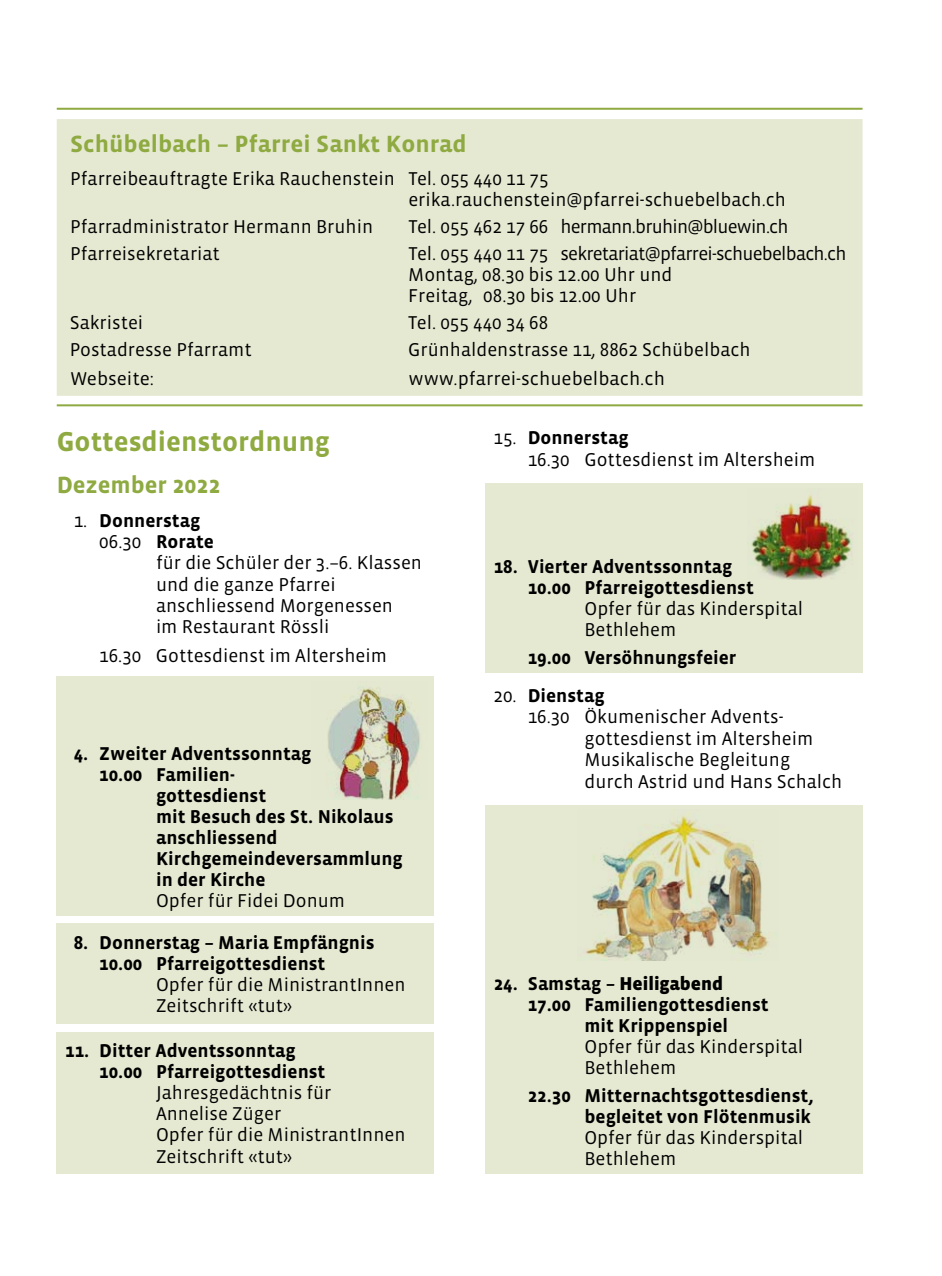
<style>
.page{position:relative;width:942px;height:1276px;background:#fff}
.page>*{position:absolute;margin:0;border:0;box-sizing:border-box;transform-origin:0 0}
.t1{font:700 28px "Vista Sans";color:#8eaa41}
.t2{font:700 24px "Vista Sans";color:#8eaa41}
.t3{font:19px/21px "Vista Sans";color:#000}
.t4{font:700 19px/21px "Vista Sans";color:#000}
.t5{font:19px "Vista Sans";letter-spacing:-.04em;color:#000}
.s1{font-weight:400}
.s2{font-weight:700}
.s3{font-weight:900}
</style>
<div class="page">
<hr style="left:57px;top:108px;width:805px;height:2px;background:#8eaa41">
<div style="left:58px;top:120px;width:803px;height:275px;background:#e5e9d2"></div>
<div style="left:57px;top:119px;width:805px;height:277px;border:2px solid #e5e9d2"></div>
<hr style="left:57px;top:404px;width:805px;height:2px;background:#8eaa41">
<div style="left:57px;top:676px;width:377px;height:239px;background:#e5e9d2"></div>
<div style="left:485px;top:483px;width:377px;height:189px;background:#e5e9d2"></div>
<div style="left:485px;top:805px;width:377px;height:369px;background:#e5e9d2"></div>
<div style="left:57px;top:1031px;width:377px;height:142px;background:#e5e9d2"></div>
<div style="left:57px;top:923px;width:377px;height:100px;background:#e5e9d2"></div>
<img style="left:328px;top:687px;width:92px;height:112px">
<img style="left:750px;top:494px;width:103px;height:85px">
<img style="left:585px;top:812px;width:184px;height:148px">
<p class="t2" style="left:70px;top:132px;width:398px">Schübelbach – Pfarrei Sankt Konrad</p>
<p class="t3" style="left:408px;top:168px;width:379px;text-indent:-338px">Pfarreibeauftragte Erika Rauchenstein Tel. 055 440 11 75 erika.rauchenstein@pfarrei-schuebelbach.ch</p>
<p class="t3" style="left:70px;top:216px;width:304px">Pfarradministrator Hermann Bruhin</p>
<p class="t5" style="left:408px;top:216px;width:381px">Tel. 055 462 17 66 hermann.bruhin@bluewin.ch</p>
<p class="t3" style="left:70px;top:243px;width:151px">Pfarreisekretariat</p>
<p class="t3" style="left:408px;top:243px;width:439px">Tel. 055 440 11 75 sekretariat@pfarrei-schuebelbach.ch<br>Montag, 08.30 bis 12.00 Uhr und<br>Freitag, 08.30 bis 12.00 Uhr</p>
<p class="t3" style="left:70px;top:312px;width:75px">Sakristei</p>
<p class="t3" style="left:408px;top:312px;width:141px">Tel. 055 440 34 68</p>
<p class="t3" style="left:70px;top:339px;width:183px">Postadresse Pfarramt</p>
<p class="t3" style="left:408px;top:339px;width:344px">Grünhaldenstrasse 11, 8862 Schübelbach</p>
<p class="t3" style="left:70px;top:368px;width:85px">Webseite:</p>
<p class="t3" style="left:408px;top:368px;width:258px">www.pfarrei-schuebelbach.ch</p>
<h1 class="t1" style="left:57px;top:427px;width:274px">Gottesdienstordnung</h1>
<p class="t2" style="left:57px;top:472px;width:165px">Dezember 2022</p>
<p class="t4" style="left:74px;top:510px;width:128px"><span class="s1">1.</span> Donnerstag</p>
<p class="t4" style="left:99px;top:531px;width:116px"><span class="s1">06.30</span> Rorate</p>
<p class="t3" style="left:156px;top:553px;width:267px">für die Schüler der 3.–6. Klassen</p>
<p class="t3" style="left:156px;top:574px;width:181px">und die ganze Pfarrei</p>
<p class="t3" style="left:156px;top:595px;width:238px">anschliessend Morgenessen</p>
<p class="t3" style="left:156px;top:617px;width:175px">im Restaurant Rössli</p>
<p class="t3" style="left:99px;top:645px;width:289px">16.30 Gottesdienst im Altersheim</p>
<p class="t4" style="left:74px;top:743px;width:239px">4. Zweiter Adventssonntag</p>
<p class="t4" style="left:99px;top:764px;width:137px">10.00 Familien-</p>
<p class="t4" style="left:156px;top:785px;width:112px">gottesdienst</p>
<p class="t4" style="left:156px;top:806px;width:239px">mit Besuch des St. Nikolaus</p>
<p class="t4" style="left:156px;top:827px;width:123px">anschliessend</p>
<p class="t4" style="left:156px;top:848px;width:248px">Kirchgemeindeversammlung</p>
<p class="t4" style="left:156px;top:869px;width:111px">in der Kirche</p>
<p class="t3" style="left:156px;top:890px;width:190px">Opfer für Fidei Donum</p>
<p class="t4" style="left:99px;top:933px;width:276px;text-indent:-25px">8. Donnerstag – Maria Empfängnis<br>10.00 Pfarreigottesdienst</p>
<p class="t3" style="left:156px;top:975px;width:251px">Opfer für die MinistrantInnen<br>Zeitschrift «tut»</p>
<p class="t4" style="left:99px;top:1041px;width:227px;text-indent:-34px">11. Ditter Adventssonntag<br>10.00 Pfarreigottesdienst</p>
<p class="t3" style="left:156px;top:1083px;width:251px">Jahresgedächtnis für<br>Annelise Züger<br>Opfer für die MinistrantInnen<br>Zeitschrift «tut»</p>
<p class="t3" style="left:527px;top:427px;width:289px;text-indent:-34px">15. <span class="s2">Donnerstag<br></span>16.30 Gottesdienst im Altersheim</p>
<p class="t4" style="left:527px;top:556px;width:227px;text-indent:-34px">18. Vierter Adventssonntag<br>10.00 Pfarreigottesdienst</p>
<p class="t3" style="left:584px;top:598px;width:220px">Opfer für das Kinderspital<br>Bethlehem</p>
<p class="t4" style="left:527px;top:647px;width:210px">19.00 Versöhnungsfeier</p>
<p class="t4" style="left:493px;top:685px;width:112px"><span class="s1">20.</span> Dienstag</p>
<p class="t3" style="left:527px;top:706px;width:257px">16.30 Ökumenischer Advents-</p>
<p class="t3" style="left:584px;top:728px;width:230px">gottesdienst im Altersheim</p>
<p class="t3" style="left:584px;top:749px;width:207px">Musikalische Begleitung</p>
<p class="t3" style="left:584px;top:771px;width:259px">durch Astrid und Hans Schalch</p>
<p class="t4" style="left:493px;top:974px;width:231px">24. Samstag – <span class="s3">Heiligabend</span></p>
<p class="t4" style="left:527px;top:995px;width:242px">17.00 Familiengottesdienst</p>
<p class="t4" style="left:584px;top:1016px;width:145px">mit Krippenspiel</p>
<p class="t3" style="left:584px;top:1037px;width:220px">Opfer für das Kinderspital<br>Bethlehem</p>
<p class="t4" style="left:527px;top:1086px;width:287px;text-align:right">22.30 Mitternachtsgottesdienst, begleitet von Flötenmusik</p>
<p class="t3" style="left:584px;top:1128px;width:220px">Opfer für das Kinderspital<br>Bethlehem</p>
</div>
